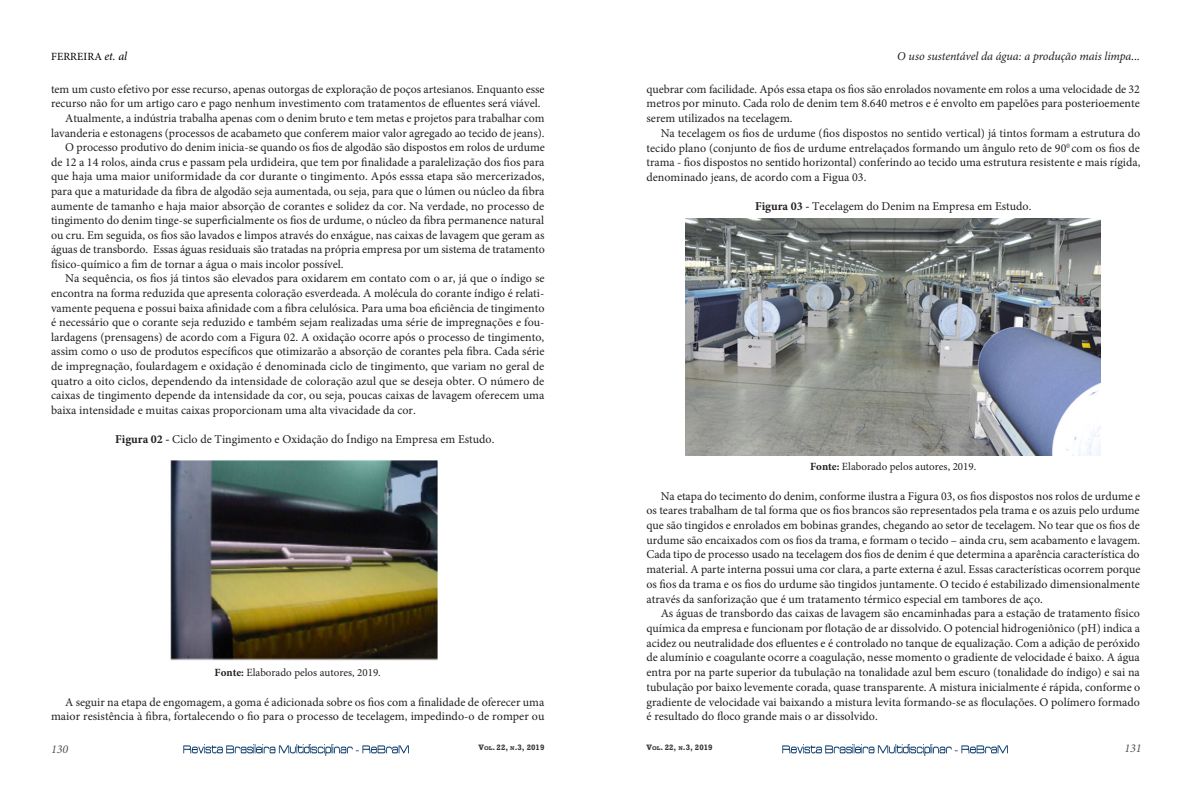
<style>
.page{position:relative;width:1191px;height:794px;background:#fff}
.page>*{position:absolute;margin:0;border:0;box-sizing:border-box;transform-origin:0 0}
.Corpo_do_texto{font:12px/14.6px "Minion Pro";color:#231f20;text-align:justify}
.t1{font:italic 12px "Minion Pro";letter-spacing:-.01em;color:#231f20}
.t2{font:italic 12px "Minion Pro";color:#4f4f50}
.Corpo_do_texto-2{font:11px "Minion Pro";color:#231f20}
.t3{font:11px "Minion Pro";letter-spacing:.01em;color:#000}
.t4{font:700 8px "Rockwell";color:#333}
.s1{font-style:italic;font-size:12px}
.s2{color:#000}
.s3{font-weight:700}
.s4{font-size:5.6px}
</style>
<div class="page">
<img style="left:782px;top:744px;width:225px;height:11px">
<img style="left:183px;top:744px;width:226px;height:11px">
<img style="left:170px;top:460px;width:268px;height:201px">
<img style="left:685px;top:219px;width:415px;height:236px">
<p class="t3" style="left:51px;top:49px;width:78px">FERREIRA <span class="s1">et. al</span></p>
<p class="t1" style="left:897px;top:48px;width:244px">O uso sustentável da água: a produção mais limpa<span class="s2">...</span></p>
<p class="Corpo_do_texto" style="left:51px;top:82px;width:495px">tem um custo efetivo por esse recurso, apenas outorgas de exploração de poços artesianos. Enquanto esse recurso não for um artigo caro e pago nenhum investimento com tratamentos de efluentes será viável.</p>
<p class="Corpo_do_texto" style="left:51px;top:111px;width:495px;text-align:right">Atualmente, a indústria trabalha apenas com o denim bruto e tem metas e projetos para trabalhar com lavanderia e estonagens (processos de acabameto que conferem maior valor agregado ao tecido de jeans).</p>
<p class="Corpo_do_texto" style="left:51px;top:140px;width:495px;text-indent:14px">O processo produtivo do denim inicia-se quando os fios de algodão são dispostos em rolos de urdume de 12 a 14 rolos, ainda crus e passam pela urdideira, que tem por finalidade a paralelização dos fios para que haja uma maior uniformidade da cor durante o tingimento. Após esssa etapa são mercerizados, para que a maturidade da fibra de algodão seja aumentada, ou seja, para que o lúmen ou núcleo da fibra aumente de tamanho e haja maior absorção de corantes e solidez da cor. Na verdade, no processo de tingimento do denim tinge-se superficialmente os fios de urdume, o núcleo da fibra permanence natural ou cru. Em seguida, os fios são lavados e limpos através do enxágue, nas caixas de lavagem que geram as águas de transbordo. Essas águas residuais são tratadas na própria empresa por um sistema de tratamento físico-químico a fim de tornar a água o mais incolor possível.</p>
<p class="Corpo_do_texto" style="left:51px;top:271px;width:495px;text-indent:14px">Na sequência, os fios já tintos são elevados para oxidarem em contato com o ar, já que o índigo se encontra na forma reduzida que apresenta coloração esverdeada. A molécula do corante índigo é relati&shy;vamente pequena e possui baixa afinidade com a fibra celulósica. Para uma boa eficiência de tingimento é necessário que o corante seja reduzido e também sejam realizadas uma série de impregnações e fou&shy;lardagens (prensagens) de acordo com a Figura 02. A oxidação ocorre após o processo de tingimento, assim como o uso de produtos específicos que otimizarão a absorção de corantes pela fibra. Cada série de impregnação, foulardagem e oxidação é denominada ciclo de tingimento, que variam no geral de quatro a oito ciclos, dependendo da intensidade de coloração azul que se deseja obter. O número de caixas de tingimento depende da intensidade da cor, ou seja, poucas caixas de lavagem oferecem uma baixa intensidade e muitas caixas proporcionam uma alta vivacidade da cor.</p>
<p class="Corpo_do_texto" style="left:115px;top:432px;width:381px"><span class="s3">Figura 02 -</span> Ciclo de Tingimento e Oxidação do Índigo na Empresa em Estudo.</p>
<p class="Corpo_do_texto" style="left:646px;top:82px;width:495px">quebrar com facilidade. Após essa etapa os fios são enrolados novamente em rolos a uma velocidade de 32 metros por minuto. Cada rolo de denim tem 8.640 metros e é envolto em papelões para posterioemente serem utilizados na tecelagem.</p>
<p class="Corpo_do_texto" style="left:646px;top:126px;width:495px;text-indent:14px">Na tecelagem os fios de urdume (fios dispostos no sentido vertical) já tintos formam a estrutura do tecido plano (conjunto de fios de urdume entrelaçados formando um ângulo reto de 90<sup>0</sup> com os fios de trama - fios dispostos no sentido horizontal) conferindo ao tecido uma estrutura resistente e mais rígida, denominado jeans, de acordo com a Figua 03.</p>
<p class="Corpo_do_texto" style="left:755px;top:199px;width:278px"><span class="s3">Figura 03 -</span> Tecelagem do Denim na Empresa em Estudo.</p>
<p class="Corpo_do_texto-2" style="left:215px;top:665px;width:168px"><span class="s3">Fonte:</span> Elaborado pelos autores, 2019.</p>
<p class="Corpo_do_texto" style="left:51px;top:694px;width:495px;text-align:right">A seguir na etapa de engomagem, a goma é adicionada sobre os fios com a finalidade de oferecer uma maior resistência à fibra, fortalecendo o fio para o processo de tecelagem, impedindo-o de romper ou</p>
<p class="Corpo_do_texto-2" style="left:810px;top:459px;width:168px"><span class="s3">Fonte:</span> Elaborado pelos autores, 2019.</p>
<p class="Corpo_do_texto" style="left:646px;top:488px;width:495px;text-indent:14px">Na etapa do tecimento do denim, conforme ilustra a Figura 03, os fios dispostos nos rolos de urdume e os teares trabalham de tal forma que os fios brancos são representados pela trama e os azuis pelo urdume que são tingidos e enrolados em bobinas grandes, chegando ao setor de tecelagem. No tear que os fios de urdume são encaixados com os fios da trama, e formam o tecido – ainda cru, sem acabamento e lavagem.<br>Cada tipo de processo usado na tecelagem dos fios de denim é que determina a aparência característica do material. A parte interna possui uma cor clara, a parte externa é azul. Essas características ocorrem porque os fios da trama e os fios do urdume são tingidos juntamente. O tecido é estabilizado dimensionalmente através da sanforização que é um tratamento térmico especial em tambores de aço.</p>
<p class="Corpo_do_texto" style="left:646px;top:606px;width:495px;text-indent:14px">As águas de transbordo das caixas de lavagem são encaminhadas para a estação de tratamento físico química da empresa e funcionam por flotação de ar dissolvido. O potencial hidrogeniônico (pH) indica a acidez ou neutralidade dos efluentes e é controlado no tanque de equalização. Com a adição de peróxido de alumínio e coagulante ocorre a coagulação, nesse momento o gradiente de velocidade é baixo. A água entra por na parte superior da tubulação na tonalidade azul bem escuro (tonalidade do índigo) e sai na tubulação por baixo levemente corada, quase transparente. A mistura inicialmente é rápida, conforme o gradiente de velocidade vai baixando a mistura levita formando-se as floculações. O polímero formado é resultado do floco grande mais o ar dissolvido.</p>
<p class="t2" style="left:51px;top:741px;width:19px">130</p>
<p class="t4" style="left:478px;top:742px;width:68px">V<span class="s4">OL</span>. 22, <span class="s4">N</span>.3, 2019</p>
<p class="t4" style="left:646px;top:742px;width:68px">V<span class="s4">OL</span>. 22, <span class="s4">N</span>.3, 2019</p>
<p class="t2" style="left:1124px;top:740px;width:19px">131</p>
</div>
